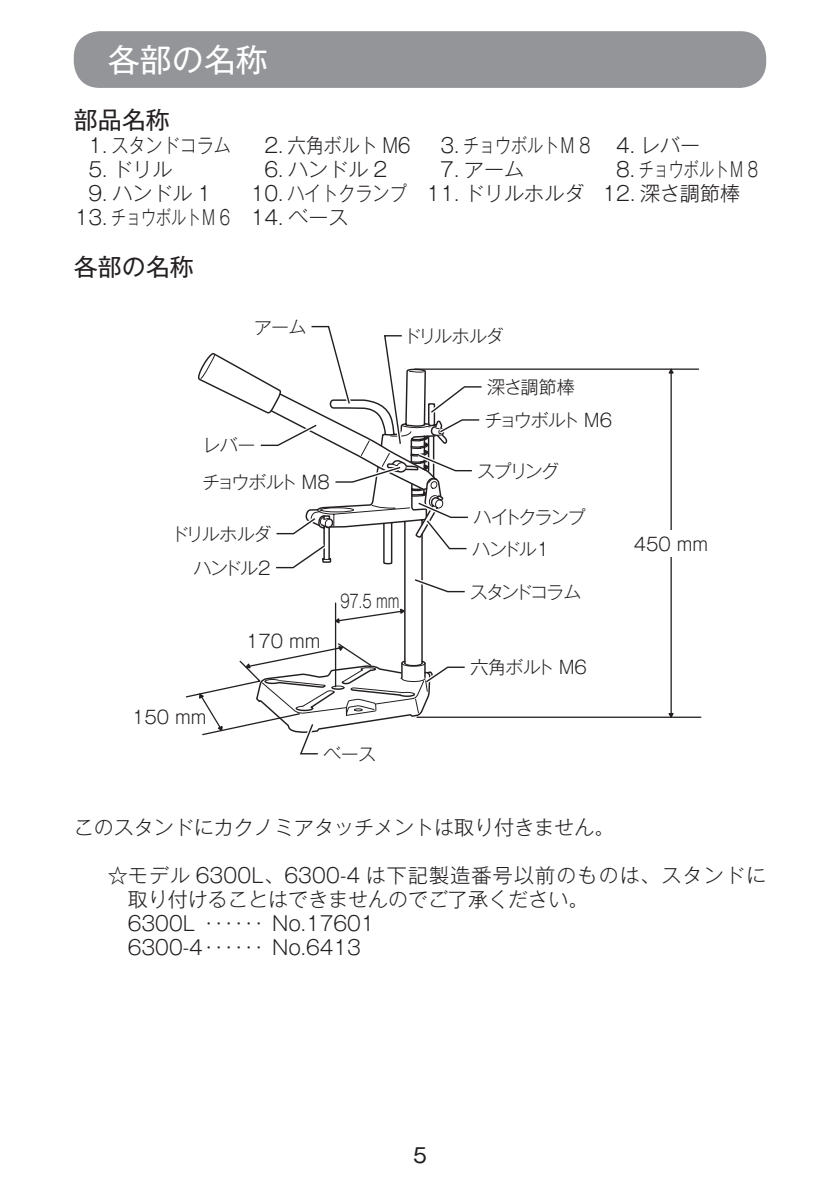
<style>
.page{position:relative;width:840px;height:1191px;background:#fff}
.page>*{position:absolute;margin:0;border:0;box-sizing:border-box;transform-origin:0 0}
.t1{font:32px "Gothic MB101 Pro";color:#fff}
.t2{font:24px "Gothic MB101 Pro";color:#231f20}
.t3{font:300 20px "Gothic MB101 Pro";color:#231f20}
.t4{font:300 20px "Gothic MB101 Pro";letter-spacing:.06em;color:#231f20}
.t5{font:20px "Gothic MB101 Pro";color:#231f20}
.t6{font:300 18px "Gothic MB101 Pro";letter-spacing:-.065em;color:#231f20}
.t7{font:300 18px "Gothic MB101 Pro";letter-spacing:-.12em;color:#231f20}
.t8{font:300 18px "Gothic MB101 Pro";letter-spacing:-.1em;color:#231f20}
.t9{font:300 18px "Gothic MB101 Pro";letter-spacing:-.065em;color:#231f20;scale:.75 1}
</style>
<div class="page">
<div style="left:74px;top:31px;width:691px;height:57px;background:#939598;border-radius:26px"></div>
<hr style="left:414px;top:368px;width:284px;height:2px;background:#231f20">
<hr style="left:417px;top:716px;width:283px;height:2px;background:#231f20">
<hr style="left:670px;top:369px;width:1px;height:348px;background:#231f20">
<svg style="left:666px;top:712px;width:8px;height:6px"></svg>
<svg style="left:667px;top:368px;width:8px;height:7px"></svg>
<div style="left:648px;top:530px;width:46px;height:26px;background:#fff"></div>
<svg style="left:185px;top:325px;width:300px;height:430px"></svg>
<h1 class="t1" style="left:108px;top:33px;width:162px">各部の名称</h1>
<p class="t2" style="left:74px;top:100px;width:97px">部品名称</p>
<p class="t3" style="left:88px;top:129px;width:144px">1. スタンドコラム</p>
<p class="t3" style="left:264px;top:129px;width:147px">2. 六角ボルト M6</p>
<p class="t3" style="left:440px;top:129px;width:151px">3. チョウボルトＭ 8</p>
<p class="t3" style="left:616px;top:129px;width:85px">4. レバー</p>
<p class="t3" style="left:88px;top:153px;width:85px">5. ドリル</p>
<p class="t3" style="left:264px;top:153px;width:124px">6. ハンドル 2</p>
<p class="t3" style="left:440px;top:153px;width:85px">7. アーム</p>
<p class="t3" style="left:616px;top:153px;width:143px">8. チョウボルトＭ 8</p>
<p class="t3" style="left:88px;top:177px;width:124px">9. ハンドル 1</p>
<p class="t3" style="left:250px;top:177px;width:491px">10. ハイトクランプ 11. ドリルホルダ 12. 深さ調節棒</p>
<p class="t3" style="left:75px;top:201px;width:275px">13. チョウボルトＭ 6 14. ベース</p>
<p class="t2" style="left:74px;top:246px;width:121px">各部の名称</p>
<p class="t6" style="left:254px;top:312px;width:54px">アーム</p>
<p class="t6" style="left:403px;top:321px;width:102px">ドリルホルダ</p>
<p class="t6" style="left:202px;top:430px;width:54px">レバー</p>
<p class="t7" style="left:202px;top:467px;width:129px">チョウボルト Ｍ8</p>
<p class="t6" style="left:171px;top:519px;width:102px">ドリルホルダ</p>
<p class="t6" style="left:193px;top:553px;width:78px">ハンドル2</p>
<p class="t6" style="left:246px;top:626px;width:76px">170 mm</p>
<p class="t9" style="left:340px;top:586px;width:80px">97.5 mm</p>
<p class="t6" style="left:132px;top:702px;width:76px">150 mm</p>
<p class="t6" style="left:323px;top:739px;width:54px">ベース</p>
<p class="t6" style="left:487px;top:372px;width:89px">深さ調節棒</p>
<p class="t7" style="left:484px;top:405px;width:129px">チョウボルト Ｍ6</p>
<p class="t6" style="left:477px;top:456px;width:83px">スプリング</p>
<p class="t8" style="left:473px;top:502px;width:113px">ハイトクランプ</p>
<p class="t6" style="left:472px;top:534px;width:78px">ハンドル1</p>
<p class="t7" style="left:469px;top:577px;width:113px">スタンドコラム</p>
<p class="t6" style="left:470px;top:652px;width:118px">六角ボルト Ｍ6</p>
<p class="t6" style="left:633px;top:529px;width:76px">450 mm</p>
<p class="t3" style="left:74px;top:810px;width:541px">このスタンドにカクノミアタッチメントは取り付きません。</p>
<p class="t4" style="left:108px;top:858px;width:659px">☆モデル 6300L、6300-4 は下記製造番号以前のものは、スタンドに</p>
<p class="t3" style="left:128px;top:882px;width:462px">取り付けることはできませんのでご了承ください。</p>
<p class="t3" style="left:108px;top:906px;width:268px">　6300L ･･････ No.17601</p>
<p class="t3" style="left:108px;top:930px;width:254px">　6300-4･･････ No.6413</p>
<p class="t5" style="left:413px;top:1139px;width:15px">5</p>
</div>
